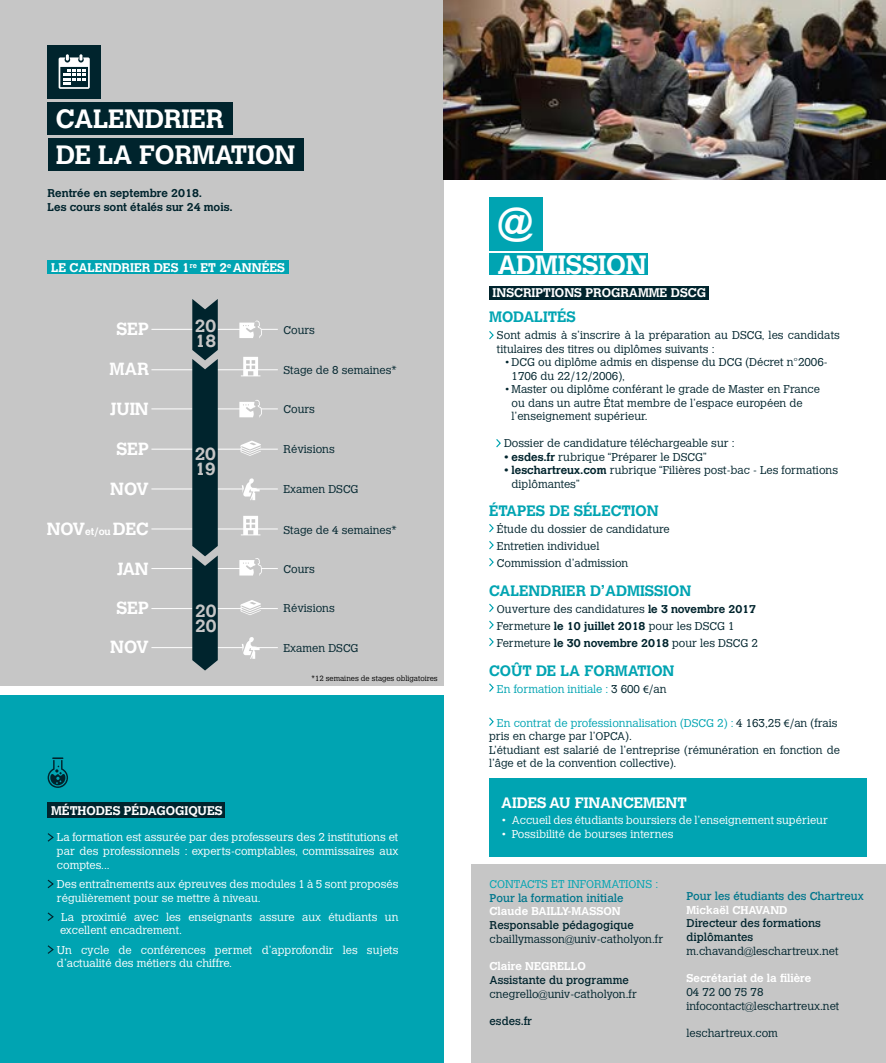
<style>
.page{position:relative;width:886px;height:1063px;background:#fff}
.page>*{position:absolute;margin:0;border:0;box-sizing:border-box;transform-origin:0 0}
.t1{font:700 36.25px "Calvert";color:#fff}
.t2{font:700 26.38px/35.8px "Calvert";letter-spacing:-.01em;color:#fff}
.t3{font:700 17.5px "Calvert";letter-spacing:-.01em;color:#fff}
.t4{font:700 17.5px/15px "Calvert";letter-spacing:-.01em;color:#c6c6c6}
.t5{font:700 15px "Calvert";color:#00a4b2}
.t6{font:700 15px "Calvert";color:#fff}
.t7{font:700 12.5px "Calvert";color:#fff}
.t8{font:300 11.25px/13.5px "Calvert";color:#00242d}
.t9{font:300 11.25px/13.8px "Calvert";color:#fff}
.t10{font:11.25px/13.8px "Calvert";color:#00242d}
.t11{font:700 11.25px "Calvert";color:#fff}
.t12{font:700 11.25px/13.8px "Calvert";color:#00242d}
.t13{font:300 11.25px "Calvert";color:#00a4b2}
.t14{font:11.25px "Calvert";color:#00768c}
.t15{font:300 7.5px "Calvert";color:#000}
.s1{font-size:10px}
.s2{font-weight:700}
.s3{color:#00242d}
.s4{font-family:"Myriad Pro";font-weight:400;color:#00242d}
.s5{color:#00a4b2}
.s6{font-family:"Myriad Pro";font-weight:400}
</style>
<div class="page">
<div style="left:0;top:695px;width:443px;height:368px;background:#00a4b2"></div>
<div style="left:0;top:0;width:443px;height:686px;background:#c6c6c6"></div>
<hr style="left:151px;top:529px;width:127px;height:1px;background:#fff">
<hr style="left:151px;top:369px;width:127px;height:1px;background:#fff">
<div style="left:48px;top:103px;width:185px;height:32px;background:#00242d"></div>
<div style="left:48px;top:138px;width:255px;height:33px;background:#00242d"></div>
<div style="left:48px;top:260px;width:241px;height:14px;background:#00a4b2"></div>
<div style="left:48px;top:46px;width:53px;height:53px;background:#00242d"></div>
<svg style="left:59px;top:54px;width:31px;height:35px"></svg>
<svg style="left:239px;top:558px;width:39px;height:18px"></svg>
<svg style="left:240px;top:600px;width:38px;height:15px"></svg>
<svg style="left:242px;top:637px;width:36px;height:22px"></svg>
<svg style="left:241px;top:516px;width:19px;height:19px"></svg>
<hr style="left:151px;top:568px;width:89px;height:1px;background:#fff">
<hr style="left:151px;top:608px;width:90px;height:1px;background:#fff">
<hr style="left:151px;top:647px;width:92px;height:1px;background:#fff">
<svg style="left:239px;top:400px;width:39px;height:17px"></svg>
<svg style="left:242px;top:478px;width:36px;height:22px"></svg>
<svg style="left:241px;top:357px;width:19px;height:19px"></svg>
<hr style="left:151px;top:489px;width:92px;height:1px;background:#fff">
<svg style="left:240px;top:441px;width:38px;height:15px"></svg>
<hr style="left:151px;top:449px;width:90px;height:1px;background:#fff">
<hr style="left:151px;top:409px;width:92px;height:1px;background:#fff">
<svg style="left:239px;top:321px;width:39px;height:17px"></svg>
<hr style="left:151px;top:329px;width:92px;height:1px;background:#fff">
<svg style="left:192px;top:299px;width:26px;height:372px;background:#13343c"></svg>
<div style="left:489px;top:254px;width:158px;height:21px;background:#00a4b2"></div>
<div style="left:489px;top:197px;width:53px;height:53px;background:#00a4b2"></div>
<svg style="left:489px;top:331px;width:5px;height:9px"></svg>
<svg style="left:496px;top:439px;width:5px;height:9px"></svg>
<svg style="left:489px;top:524px;width:5px;height:9px"></svg>
<svg style="left:489px;top:541px;width:5px;height:9px"></svg>
<svg style="left:489px;top:558px;width:5px;height:9px"></svg>
<svg style="left:489px;top:603px;width:5px;height:9px"></svg>
<svg style="left:489px;top:620px;width:5px;height:9px"></svg>
<svg style="left:489px;top:637px;width:5px;height:9px"></svg>
<svg style="left:489px;top:683px;width:5px;height:9px"></svg>
<svg style="left:489px;top:717px;width:5px;height:9px"></svg>
<div style="left:489px;top:286px;width:220px;height:13px;background:#00242d"></div>
<img style="left:443px;top:0;width:443px;height:180px">
<div style="left:471px;top:865px;width:415px;height:198px;background:#c6c6c6"></div>
<svg style="left:47px;top:833px;width:7px;height:9px"></svg>
<svg style="left:47px;top:879px;width:7px;height:9px"></svg>
<svg style="left:47px;top:912px;width:7px;height:9px"></svg>
<svg style="left:47px;top:945px;width:7px;height:9px"></svg>
<div style="left:48px;top:802px;width:177px;height:16px;background:#00242d"></div>
<svg style="left:48px;top:757px;width:20px;height:31px"></svg>
<div style="left:489px;top:778px;width:378px;height:78px;background:#00a4b2"></div>
<h2 class="t2" style="left:56px;top:100px;width:241px">CALENDRIER<br>DE LA FORMATION</h2>
<p class="t12" style="left:48px;top:186px;width:186px">Rentrée en septembre 2018.<br>Les cours sont étalés sur 24 mois.</p>
<p class="t7" style="left:51px;top:259px;width:235px">LE CALENDRIER DES 1<sup>re</sup> ET 2<sup>e</sup> ANNÉES</p>
<h3 class="t3" style="left:117px;top:318px;width:34px">SEP</h3>
<h3 class="t3" style="left:109px;top:358px;width:41px">MAR</h3>
<h3 class="t3" style="left:110px;top:398px;width:40px">JUIN</h3>
<h3 class="t3" style="left:117px;top:437px;width:34px">SEP</h3>
<h3 class="t3" style="left:110px;top:478px;width:40px">NOV</h3>
<h3 class="t3" style="left:47px;top:518px;width:104px">NOV<span class="s1">et/ou</span> DEC</h3>
<h3 class="t3" style="left:117px;top:557px;width:34px">JAN</h3>
<h3 class="t3" style="left:117px;top:597px;width:34px">SEP</h3>
<h3 class="t3" style="left:110px;top:636px;width:40px">NOV</h3>
<h3 class="t4" style="left:195px;top:319px;width:23px">20<br>18</h3>
<h3 class="t4" style="left:195px;top:446px;width:23px">20<br>19</h3>
<h3 class="t4" style="left:195px;top:603px;width:23px">20<br>20</h3>
<p class="t7" style="left:51px;top:802px;width:173px">MÉTHODES PÉDAGOGIQUES</p>
<p class="t8" style="left:283px;top:323px;width:33px">Cours</p>
<p class="t8" style="left:283px;top:363px;width:115px">Stage de 8 semaines*</p>
<p class="t8" style="left:283px;top:403px;width:33px">Cours</p>
<p class="t8" style="left:283px;top:443px;width:53px">Révisions</p>
<p class="t8" style="left:283px;top:483px;width:77px">Examen DSCG</p>
<p class="t8" style="left:283px;top:523px;width:115px">Stage de 4 semaines*</p>
<p class="t8" style="left:283px;top:563px;width:33px">Cours</p>
<p class="t8" style="left:283px;top:602px;width:53px">Révisions</p>
<p class="t8" style="left:283px;top:641px;width:77px">Examen DSCG</p>
<p class="t15" style="left:311px;top:674px;width:128px">*12 semaines de stages obligatoires</p>
<p class="t9" style="left:57px;top:831px;width:343px;text-align:justify">La formation est assurée par des professeurs des 2 institutions et par des professionnels : experts-comptables, commissaires aux comptes...</p>
<p class="t9" style="left:57px;top:877px;width:343px">Des entraînements aux épreuves des modules 1 à 5 sont proposés régulièrement pour se mettre à niveau.</p>
<p class="t9" style="left:60px;top:910px;width:340px">La proximié avec les enseignants assure aux étudiants un excellent encadrement.</p>
<p class="t9" style="left:57px;top:943px;width:343px">Un cycle de conférences permet d’approfondir les sujets d’actualité des métiers du chiffre.</p>
<h1 class="t1" style="left:498px;top:198px;width:37px">@</h1>
<h2 class="t2" style="left:497px;top:246px;width:151px">ADMISSION</h2>
<p class="t7" style="left:492px;top:285px;width:215px">INSCRIPTIONS PROGRAMME DSCG</p>
<h3 class="t5" style="left:489px;top:307px;width:88px">MODALITÉS</h3>
<p class="t8" style="left:497px;top:329px;width:344px">Sont admis à s’inscrire à la préparation au DSCG, les candidats titulaires des titres ou diplômes suivants :</p>
<p class="t8" style="left:511px;top:356px;width:318px;text-indent:-7px">•DCG ou diplôme admis en dispense du DCG (Décret n°2006-<br>1706 du 22/12/2006),</p>
<p class="t8" style="left:511px;top:383px;width:310px;text-indent:-7px">•Master ou diplôme conférant le grade de Master en France ou dans un autre État membre de l’espace européen de l’enseignement supérieur.</p>
<p class="t8" style="left:504px;top:437px;width:232px">Dossier de candidature téléchargeable sur :</p>
<p class="t8" style="left:504px;top:450px;width:204px"><span class="s2">• esdes.fr</span> rubrique “Préparer le DSCG”</p>
<p class="t8" style="left:511px;top:464px;width:328px;text-indent:-7px"><span class="s2">• leschartreux.com</span> rubrique “Filières post-bac - Les formations diplômantes”</p>
<h3 class="t5" style="left:489px;top:501px;width:171px">ÉTAPES DE SÉLECTION</h3>
<p class="t8" style="left:497px;top:521px;width:174px;line-height:17px">Étude du dossier de candidature<br>Entretien individuel<br>Commission d’admission</p>
<h3 class="t5" style="left:489px;top:581px;width:204px">CALENDRIER D’ADMISSION</h3>
<p class="t8" style="left:497px;top:601px;width:263px;line-height:17px">Ouverture des candidatures <span class="s2">le 3 novembre 2017<br></span>Fermeture <span class="s2">le 10 juillet 2018</span> pour les DSCG 1<br>Fermeture <span class="s2">le 30 novembre 2018</span> pour les DSCG 2</p>
<h3 class="t5" style="left:489px;top:661px;width:187px">COÛT DE LA FORMATION</h3>
<p class="t13" style="left:497px;top:682px;width:171px">En formation initiale : <span class="s3">3 600</span> <span class="s4">€</span><span class="s3">/an</span></p>
<p class="t8" style="left:489px;top:716px;width:352px;text-indent:8px"><span class="s5">En contrat de professionnalisation (DSCG 2) :</span> 4 163,25 <span class="s6">€</span>/an (frais pris en charge par l’OPCA).<br>L’étudiant est salarié de l’entreprise (rémunération en fonction de l’âge et de la convention collective).</p>
<h3 class="t6" style="left:501px;top:793px;width:187px">AIDES AU FINANCEMENT</h3>
<p class="t9" style="left:501px;top:814px;width:328px">• Accueil des étudiants boursiers de l’enseignement supérieur</p>
<p class="t9" style="left:501px;top:827px;width:174px">• Possibilité de bourses internes</p>
<p class="t13" style="left:489px;top:878px;width:170px">CONTACTS ET INFORMATIONS :</p>
<p class="t14" style="left:489px;top:891px;width:136px">Pour la formation initiale</p>
<p class="t11" style="left:489px;top:904px;width:133px">Claude BAILLY-MASSON</p>
<p class="t10" style="left:489px;top:918px;width:146px">Responsable pédagogique</p>
<p class="t8" style="left:489px;top:932px;width:175px">cbaillymasson@univ-catholyon.fr</p>
<p class="t11" style="left:489px;top:959px;width:98px">Claire NEGRELLO</p>
<p class="t10" style="left:489px;top:973px;width:141px">Assistante du programme</p>
<p class="t8" style="left:489px;top:987px;width:149px">cnegrello@univ-catholyon.fr</p>
<p class="t10" style="left:489px;top:1015px;width:44px">esdes.fr</p>
<p class="t14" style="left:686px;top:889px;width:179px">Pour les étudiants des Chartreux</p>
<p class="t11" style="left:686px;top:903px;width:102px">Mickaël CHAVAND</p>
<p class="t10" style="left:686px;top:917px;width:136px">Directeur des formations diplômantes</p>
<p class="t8" style="left:686px;top:944px;width:154px">m.chavand@leschartreux.net</p>
<p class="t11" style="left:686px;top:971px;width:127px">Secrétariat de la filière</p>
<p class="t8" style="left:686px;top:985px;width:155px">04 72 00 75 78 infocontact@leschartreux.net</p>
<p class="t8" style="left:686px;top:1027px;width:93px">leschartreux.com</p>
</div>
